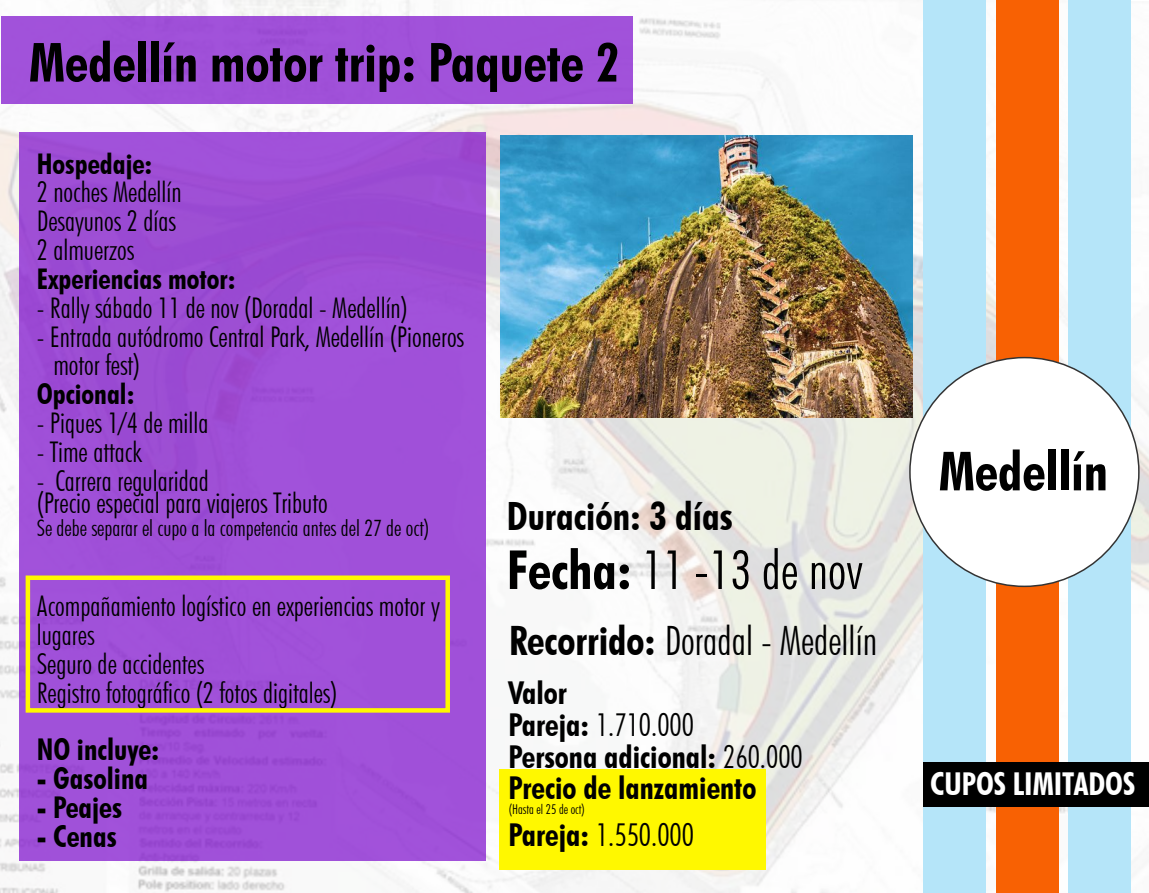
<style>
.page{position:relative;width:1149px;height:893px;background:#fff}
.page>*{position:absolute;margin:0;border:0;box-sizing:border-box;transform-origin:0 0}
.t1{font:700 condensed 54px "Futura BT";color:#000}
.t2{font:300 condensed 54px "Futura BT";color:#000}
.t3{font:300 condensed 40.5px "Futura BT";color:#000}
.t4{font:700 condensed 39px "Futura BT";color:#000}
.t5{font:700 condensed 31.5px/31.8px "Futura BT";color:#000}
.t6{font:300 condensed 31.5px "Futura BT";color:#000}
.t7{font:700 condensed 31.5px "Futura BT";color:#fff}
.t8{font:700 condensed 30px "Futura BT";color:#000}
.t9{font:300 condensed 28.5px/28.8px "Futura BT";color:#000}
.t10{font:700 condensed 28.5px "Futura BT";color:#000}
.t11{font:300 condensed 22.5px "Futura BT";color:#000}
.t12{font:300 condensed 13.5px "Futura BT";color:#000}
.s1{font-weight:700}
.s2{font-weight:300}
</style>
<div class="page">
<img style="left:0;top:0;width:1148px;height:893px">
<div style="left:1068px;top:0;width:62px;height:893px;background:#b5e5f9"></div>
<div style="left:995px;top:0;width:63px;height:893px;background:#f86103"></div>
<div style="left:923px;top:0;width:62px;height:893px;background:#b5e5f9"></div>
<div style="left:909px;top:358px;width:229px;height:228px;background:#fff;border-radius:50%"></div>
<div style="left:19px;top:132px;width:467px;height:729px;background:#a050d9"></div>
<div style="left:2px;top:16px;width:630px;height:87px;background:#a151d9"></div>
<div style="left:26px;top:575px;width:424px;height:138px;border:4px solid #fff800"></div>
<div style="left:499px;top:769px;width:267px;height:101px;background:#fff800"></div>
<img style="left:500px;top:136px;width:411px;height:281px">
<div style="left:923px;top:762px;width:225px;height:44px;background:#000"></div>
<h1 class="t1" style="left:29px;top:30px;width:592px">Medellín motor trip: Paquete 2</h1>
<p class="t10" style="left:37px;top:146px;width:117px">Hospedaje:</p>
<p class="t9" style="left:37px;top:178px;width:146px">2 noches Medellín<br>Desayunos 2 días<br>2 almuerzos</p>
<p class="t10" style="left:37px;top:261px;width:200px">Experiencias motor:</p>
<p class="t9" style="left:37px;top:293px;width:372px">- Rally sábado 11 de nov (Doradal - Medellín)</p>
<p class="t9" style="left:53px;top:322px;width:412px;text-indent:-17px">- Entrada autódromo Central Park, Medellín (Pioneros motor fest)</p>
<p class="t10" style="left:37px;top:377px;width:99px">Opcional:</p>
<p class="t9" style="left:37px;top:408px;width:173px">- Piques 1/4 de milla</p>
<p class="t9" style="left:37px;top:437px;width:106px">- Time attack</p>
<p class="t9" style="left:37px;top:469px;width:292px;line-height:22.8px">- Carrera regularidad<br>(Precio especial para viajeros Tributo</p>
<p class="t11" style="left:37px;top:514px;width:394px">Se debe separar el cupo a la competencia antes del 27 de oct)</p>
<p class="t9" style="left:37px;top:592px;width:404px">Acompañamiento logístico en experiencias motor y lugares<br>Seguro de accidentes<br>Registro fotográfico (2 fotos digitales)</p>
<p class="t8" style="left:37px;top:732px;width:124px">NO incluye:</p>
<p class="t8" style="left:37px;top:760px;width:113px">- Gasolina</p>
<p class="t8" style="left:37px;top:789px;width:87px">- Peajes</p>
<p class="t8" style="left:37px;top:818px;width:81px">- Cenas</p>
<h3 class="t4" style="left:506px;top:492px;width:228px">Duración: 3 días</h3>
<h1 class="t2" style="left:506px;top:537px;width:357px"><span class="s1">Fecha:</span> 11 -13 de nov</h1>
<h2 class="t3" style="left:509px;top:616px;width:369px"><span class="s1">Recorrido:</span> Doradal - Medellín</h2>
<p class="t5" style="left:508px;top:677px;width:295px">Valor<br>Pareja: <span class="s2">1.710.000<br></span>Persona adicional: <span class="s2">260.000<br></span>Precio de lanzamiento</p>
<p class="t6" style="left:508px;top:816px;width:187px"><span class="s1">Pareja:</span> 1.550.000</p>
<p class="t12" style="left:508px;top:801px;width:78px">(Hasta el 25 de oct)</p>
<h1 class="t1" style="left:938px;top:438px;width:171px">Medellín</h1>
<p class="t7" style="left:929px;top:764px;width:207px">CUPOS LIMITADOS</p>
</div>
